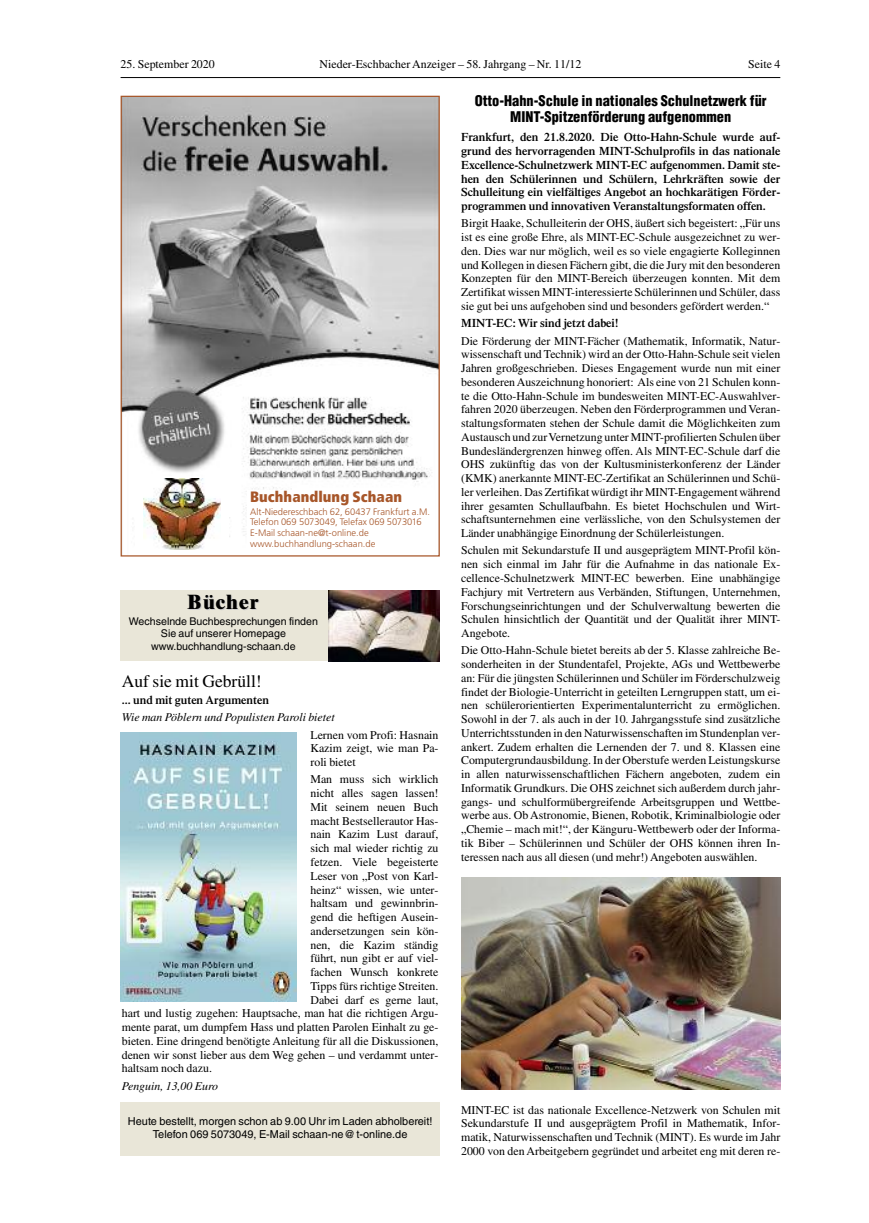
<style>
.page{position:relative;width:869px;height:1223px;background:#fff}
.page>*{position:absolute;margin:0;border:0;box-sizing:border-box;transform-origin:0 0}
.t1{font:800 20px "Times LT Std";letter-spacing:.05em;color:#000}
.t2{font:17.5px "Times LT Std";color:#000}
.t3{font:900 condensed 15px "Frutiger LT Std";letter-spacing:.005em;color:#a75629}
.t4{font:900 condensed 14.38px/16.2px "Helvetica LT Std";color:#000;text-align:center}
.t5{font:11.88px/13.8px "Times LT Std";color:#000;text-align:justify}
.t6{font:600 11.88px/13.8px "Times LT Std";color:#000;text-align:justify}
.t7{font:italic 11.88px "Times LT Std";color:#000}
.t8{font:11px/13.1px "Helvetica LT Std";color:#000;text-align:center}
.t9{font:10.62px/12.5px "Helvetica LT Std";color:#000;text-align:center}
.t10{font:300 9.38px/10.6px "Frutiger LT Std";color:#a75629}
</style>
<div class="page">
<hr style="left:120px;top:77px;width:660px;height:1px;background:#000">
<img style="left:122px;top:98px;width:315px;height:456px">
<div style="left:120px;top:96px;width:319px;height:460px;border:1px solid #a75629"></div>
<div style="left:135px;top:478px;width:94px;height:71px;background:#fff"></div>
<img style="left:143px;top:478px;width:77px;height:71px">
<div style="left:246px;top:491px;width:188px;height:62px;background:#fff"></div>
<div style="left:120px;top:590px;width:319px;height:71px;background:#e9e6d8"></div>
<img style="left:328px;top:590px;width:111px;height:71px">
<img style="left:120px;top:732px;width:176px;height:269px">
<div style="left:120px;top:1102px;width:319px;height:53px;background:#e9e6d8"></div>
<img style="left:461px;top:877px;width:319px;height:212px">
<p class="t5" style="left:120px;top:59px;width:96px">25. September 2020</p>
<p class="t5" style="left:319px;top:59px;width:263px">Nieder-Eschbacher Anzeiger – 58. Jahrgang – Nr. 11/12</p>
<p class="t5" style="left:747px;top:59px;width:34px">Seite 4</p>
<p class="t3" style="left:250px;top:491px;width:153px">Buchhandlung Schaan</p>
<p class="t10" style="left:250px;top:507px;width:181px">Alt-Niedereschbach 62, 60437 Frankfurt a.M.<br>Telefon 069 5073049, Telefax 069 5073016<br>E-Mail schaan-ne@t-online.de www.buchhandlung-schaan.de</p>
<h1 class="t1" style="left:187px;top:594px;width:72px">Bücher</h1>
<p class="t9" style="left:129px;top:616px;width:190px">Wechselnde Buchbesprechungen finden<br>Sie auf unserer Homepage www.buchhandlung-schaan.de</p>
<h2 class="t2" style="left:122px;top:674px;width:141px">Auf sie mit Gebrüll!</h2>
<p class="t6" style="left:122px;top:694px;width:149px">... und mit guten Argumenten</p>
<p class="t7" style="left:122px;top:713px;width:214px">Wie man Pöblern und Populisten Paroli bietet</p>
<p class="t5" style="left:310px;top:729px;width:129px">Lernen vom Profi: Hasnain Kazim zeigt, wie man Pa&shy;roli bietet</p>
<p class="t5" style="left:310px;top:773px;width:129px">Man muss sich wirklich</p>
<p class="t5" style="left:310px;top:787px;width:129px">nicht alles sagen lassen!</p>
<p class="t5" style="left:310px;top:801px;width:129px">Mit seinem neuen Buch</p>
<p class="t5" style="left:310px;top:815px;width:129px">macht Bestsellerautor Has-</p>
<p class="t5" style="left:310px;top:828px;width:129px">nain Kazim Lust darauf,</p>
<p class="t5" style="left:310px;top:842px;width:129px">sich mal wieder richtig zu</p>
<p class="t5" style="left:310px;top:856px;width:129px">fetzen. Viele begeisterte</p>
<p class="t5" style="left:310px;top:870px;width:129px">Leser von „Post von Karl-</p>
<p class="t5" style="left:310px;top:883px;width:129px">heinz“ wissen, wie unter-</p>
<p class="t5" style="left:310px;top:897px;width:129px">haltsam und gewinnbrin-</p>
<p class="t5" style="left:310px;top:911px;width:129px">gend die heftigen Ausein-</p>
<p class="t5" style="left:310px;top:925px;width:129px">andersetzungen sein kön-</p>
<p class="t5" style="left:310px;top:938px;width:129px">nen, die Kazim ständig</p>
<p class="t5" style="left:310px;top:952px;width:129px">führt, nun gibt er auf viel-</p>
<p class="t5" style="left:310px;top:966px;width:129px">fachen Wunsch konkrete</p>
<p class="t5" style="left:310px;top:980px;width:129px">Tipps fürs richtige Streiten.</p>
<p class="t5" style="left:310px;top:993px;width:129px">Dabei darf es gerne laut,</p>
<p class="t5" style="left:122px;top:1007px;width:318px">hart und lustig zugehen: Hauptsache, man hat die richtigen Argu-</p>
<p class="t5" style="left:122px;top:1021px;width:318px">mente parat, um dumpfem Hass und platten Parolen Einhalt zu ge-</p>
<p class="t5" style="left:122px;top:1035px;width:318px">bieten. Eine dringend benötigte Anleitung für all die Diskussionen,</p>
<p class="t5" style="left:122px;top:1048px;width:318px">denen wir sonst lieber aus dem Weg gehen – und verdammt unter-</p>
<p class="t5" style="left:122px;top:1062px;width:92px">haltsam noch dazu.</p>
<p class="t7" style="left:122px;top:1081px;width:98px">Penguin, 13,00 Euro</p>
<p class="t8" style="left:128px;top:1115px;width:306px">Heute bestellt, morgen schon ab 9.00 Uhr im Laden abholbereit!<br>Telefon 069 5073049, E-Mail schaan-ne@t-online.de</p>
<p class="t4" style="left:474px;top:94px;width:293px">Otto-Hahn-Schule in nationales Schulnetzwerk für<br>MINT-Spitzenförderung aufgenommen</p>
<p class="t6" style="left:461px;top:132px;width:320px">Frankfurt, den 21.8.2020. Die Otto-Hahn-Schule wurde auf&shy;grund des hervorragenden MINT-Schulprofils in das nationale Excellence-Schulnetzwerk MINT-EC aufgenommen. Damit ste&shy;hen den Schülerinnen und Schülern, Lehrkräften sowie der Schulleitung ein vielfältiges Angebot an hochkarätigen Förder&shy;programmen und innovativen Veranstaltungsformaten offen.</p>
<p class="t5" style="left:461px;top:218px;width:320px">Birgit Haake, Schulleiterin der OHS, äußert sich begeistert: „Für uns ist es eine große Ehre, als MINT-EC-Schule ausgezeichnet zu wer&shy;den. Dies war nur möglich, weil es so viele engagierte Kolleginnen und Kollegen in diesen Fächern gibt, die die Jury mit den besonderen Konzepten für den MINT-Bereich überzeugen konnten. Mit dem Zertifikat wissen MINT-interessierte Schülerinnen und Schüler, dass sie gut bei uns aufgehoben sind und besonders gefördert werden.“</p>
<p class="t6" style="left:461px;top:317px;width:159px">MINT-EC: Wir sind jetzt dabei!</p>
<p class="t5" style="left:461px;top:335px;width:320px">Die Förderung der MINT-Fächer (Mathematik, Informatik, Natur&shy;wissenschaft und Technik) wird an der Otto-Hahn-Schule seit vielen Jahren großgeschrieben. Dieses Engagement wurde nun mit einer besonderenAuszeichnung honoriert: Als eine von 21 Schulen konn&shy;te die Otto-Hahn-Schule im bundesweiten MINT-EC-Auswahlver&shy;fahren 2020 überzeugen. Neben den Förderprogrammen und Veran&shy;staltungsformaten stehen der Schule damit die Möglichkeiten zum Austausch und zurVernetzung unter MINT-profilierten Schulen über Bundesländergrenzen hinweg offen. Als MINT-EC-Schule darf die OHS zukünftig das von der Kultusministerkonferenz der Länder (KMK) anerkannte MINT-EC-Zertifikat an Schülerinnen und Schü&shy;ler verleihen. Das Zertifikat würdigt ihr MINT-Engagement während ihrer gesamten Schullaufbahn. Es bietet Hochschulen und Wirt&shy;schaftsunternehmen eine verlässliche, von den Schulsystemen der Länder unabhängige Einordnung der Schülerleistungen.</p>
<p class="t5" style="left:461px;top:545px;width:320px">Schulen mit Sekundarstufe II und ausgeprägtem MINT-Profil kön&shy;nen sich einmal im Jahr für die Aufnahme in das nationale Ex&shy;cellence-Schulnetzwerk MINT-EC bewerben. Eine unabhängige Fachjury mit Vertretern aus Verbänden, Stiftungen, Unternehmen, Forschungseinrichtungen und der Schulverwaltung bewerten die Schulen hinsichtlich der Quantität und der Qualität ihrer MINT-Angebote.</p>
<p class="t5" style="left:461px;top:644px;width:320px">Die Otto-Hahn-Schule bietet bereits ab der 5. Klasse zahlreiche Be&shy;sonderheiten in der Stundentafel, Projekte, AGs und Wettbewerbe an: Für die jüngsten Schülerinnen und Schüler im Förderschulzweig findet der Biologie-Unterricht in geteilten Lerngruppen statt, um ei&shy;nen schülerorientierten Experimentalunterricht zu ermöglichen.<br>Sowohl in der 7. als auch in der 10. Jahrgangsstufe sind zusätzliche Unterrichtsstunden in den Naturwissenschaften im Stundenplan ver&shy;ankert. Zudem erhalten die Lernenden der 7. und 8. Klassen eine Computergrundausbildung. In der Oberstufe werden Leistungskurse in allen naturwissenschaftlichen Fächern angeboten, zudem ein Informatik Grundkurs. Die OHS zeichnet sich außerdem durch jahr&shy;gangs- und schulformübergreifende Arbeitsgruppen und Wettbe&shy;werbe aus. Ob Astronomie, Bienen, Robotik, Kriminalbiologie oder „Chemie – mach mit!“, der Känguru-Wettbewerb oder der Informa&shy;tik Biber – Schülerinnen und Schüler der OHS können ihren In&shy;teressen nach aus all diesen (und mehr!) Angeboten auswählen.</p>
<p class="t5" style="left:461px;top:1103px;width:320px">MINT-EC ist das nationale Excellence-Netzwerk von Schulen mit Sekundarstufe II und ausgeprägtem Profil in Mathematik, Infor&shy;matik, Naturwissenschaften und Technik (MINT). Es wurde im Jahr 2000 von den Arbeitgebern gegründet und arbeitet eng mit deren re-</p>
</div>
